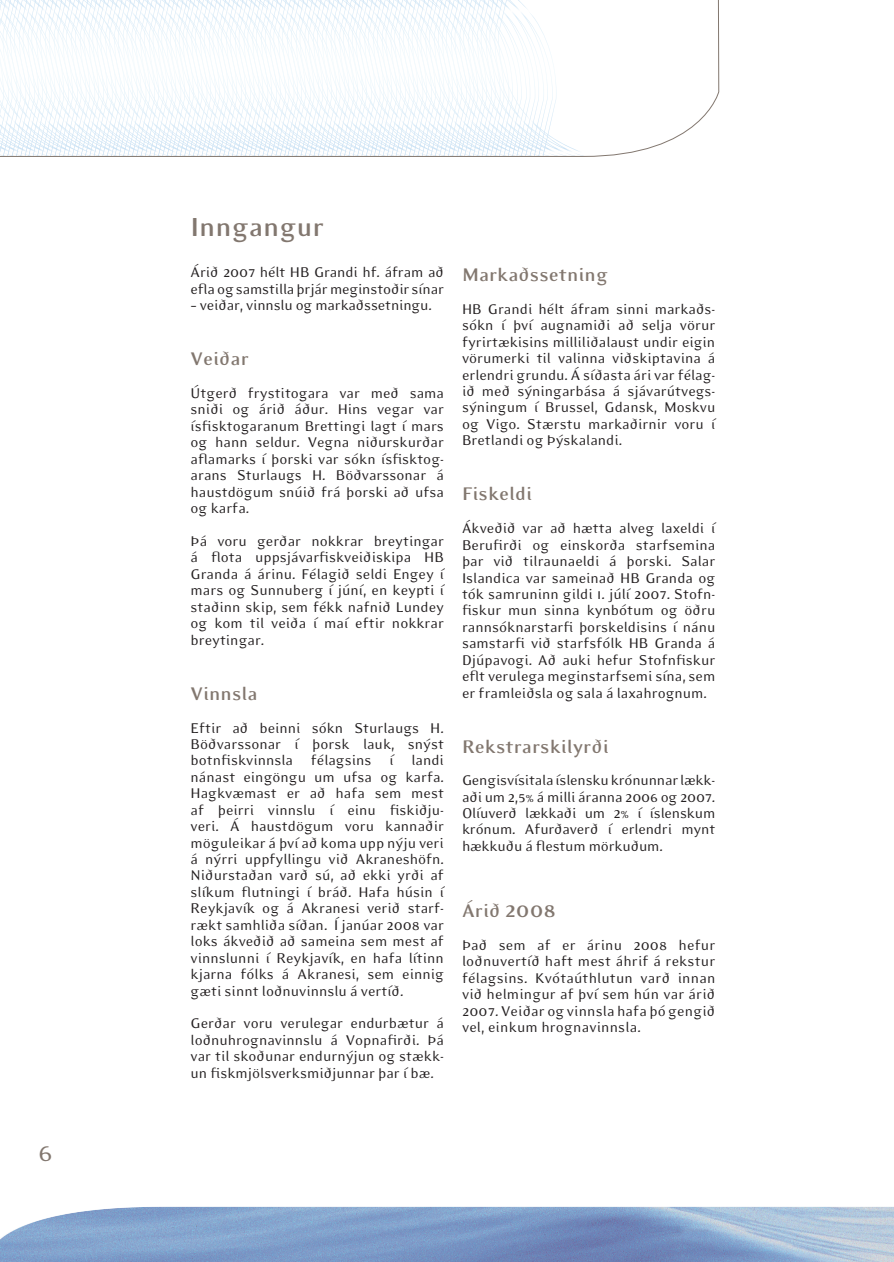
<style>
.page{position:relative;width:894px;height:1262px;background:#fff}
.page>*{position:absolute;margin:0;border:0;box-sizing:border-box;transform-origin:0 0}
.t1{font:700 30px "Eidetic Modern";color:#82776f}
.t2{font:30px "Eidetic Modern";color:#82776f}
.t3{font:700 21px "Eidetic Modern";color:#82776f}
.t4{font:16.2px/16.5px "Eidetic Modern";color:#231f20;text-align:justify}
.s1{font-size:24px}
</style>
<div class="page">
<svg style="left:0;top:0;width:719px;height:157px"></svg>
<img style="left:0;top:1207px;width:894px;height:55px">
<h1 class="t2" style="left:38px;top:1136px;width:16px">6</h1>
<h1 class="t1" style="left:190px;top:212px;width:135px">Inngangur</h1>
<p class="t4" style="left:191px;top:264px;width:255px">Árið 2007 hélt HB Grandi hf. áfram að efla og samstilla þrjár meginstoðir sínar</p>
<p class="t4" style="left:191px;top:297px;width:243px">– veiðar, vinnslu og markaðssetningu.</p>
<p class="t3" style="left:191px;top:348px;width:60px">Veiðar</p>
<p class="t4" style="left:191px;top:385px;width:255px">Útgerð frystitogara var með sama sniði og árið áður. Hins vegar var ísfisktogaranum Brettingi lagt í mars og hann seldur. Vegna niðurskurðar aflamarks í þorski var sókn ísfisktog&shy;arans Sturlaugs H. Böðvarssonar á haustdögum snúið frá þorski að ufsa og karfa.</p>
<p class="t4" style="left:191px;top:533px;width:255px">Þá voru gerðar nokkrar breytingar á flota uppsjávarfiskveiðiskipa HB Granda á árinu. Félagið seldi Engey í mars og Sunnuberg í júní, en keypti í staðinn skip, sem fékk nafnið Lundey og kom til veiða í maí eftir nokkrar breytingar.</p>
<p class="t3" style="left:191px;top:682px;width:68px">Vinnsla</p>
<p class="t4" style="left:191px;top:719px;width:255px">Eftir að beinni sókn Sturlaugs H.<br>Böðvarssonar í þorsk lauk, snýst botnfiskvinnsla félagsins í landi nánast eingöngu um ufsa og karfa.<br>Hagkvæmast er að hafa sem mest af þeirri vinnslu í einu fiskiðju&shy;veri. Á haustdögum voru kannaðir möguleikar á því að koma upp nýju veri á nýrri uppfyllingu við Akraneshöfn.<br>Niðurstaðan varð sú, að ekki yrði af slíkum flutningi í bráð. Hafa húsin í Reykjavík og á Akranesi verið starf&shy;rækt samhliða síðan. Í janúar 2008 var loks ákveðið að sameina sem mest af vinnslunni í Reykjavík, en hafa lítinn kjarna fólks á Akranesi, sem einnig gæti sinnt loðnuvinnslu á vertíð.</p>
<p class="t4" style="left:191px;top:1015px;width:255px">Gerðar voru verulegar endurbætur á loðnuhrognavinnslu á Vopnafirði. Þá var til skoðunar endurnýjun og stækk&shy;un fiskmjölsverksmiðjunnar þar í bæ.</p>
<p class="t3" style="left:462px;top:264px;width:147px">Markaðssetning</p>
<p class="t4" style="left:462px;top:301px;width:255px">HB Grandi hélt áfram sinni markaðs&shy;sókn í því augnamiði að selja vörur fyrirtækisins milliliðalaust undir eigin vörumerki til valinna viðskiptavina á erlendri grundu. Á síðasta ári var félag&shy;ið með sýningarbása á sjávarútvegs&shy;sýningum í Brussel, Gdansk, Moskvu og Vigo. Stærstu markaðirnir voru í Bretlandi og Þýskalandi.</p>
<p class="t3" style="left:462px;top:483px;width:72px">Fiskeldi</p>
<p class="t4" style="left:462px;top:520px;width:255px">Ákveðið var að hætta alveg laxeldi í Berufirði og einskorða starfsemina þar við tilraunaeldi á þorski. Salar Islandica var sameinað HB Granda og tók samruninn gildi 1. júlí 2007. Stofn&shy;fiskur mun sinna kynbótum og öðru rannsóknarstarfi þorskeldisins í nánu samstarfi við starfsfólk HB Granda á Djúpavogi. Að auki hefur Stofnfiskur eflt verulega meginstarfsemi sína, sem er framleiðsla og sala á laxahrognum.</p>
<p class="t3" style="left:462px;top:735px;width:148px">Rekstrarskilyrði</p>
<p class="t4" style="left:462px;top:772px;width:255px">Gengisvísitala íslensku krónunnar lækk&shy;aði um 2,5% á milli áranna 2006 og 2007.<br>Olíuverð lækkaði um 2% í íslenskum krónum. Afurðaverð í erlendri mynt hækkuðu á flestum mörkuðum.</p>
<p class="t3" style="left:462px;top:900px;width:96px">Árið <span class="s1">2008</span></p>
<p class="t4" style="left:462px;top:937px;width:255px">Það sem af er árinu 2008 hefur loðnuvertíð haft mest áhrif á rekstur félagsins. Kvótaúthlutun varð innan við helmingur af því sem hún var árið 2007. Veiðar og vinnsla hafa þó gengið vel, einkum hrognavinnsla.</p>
</div>
